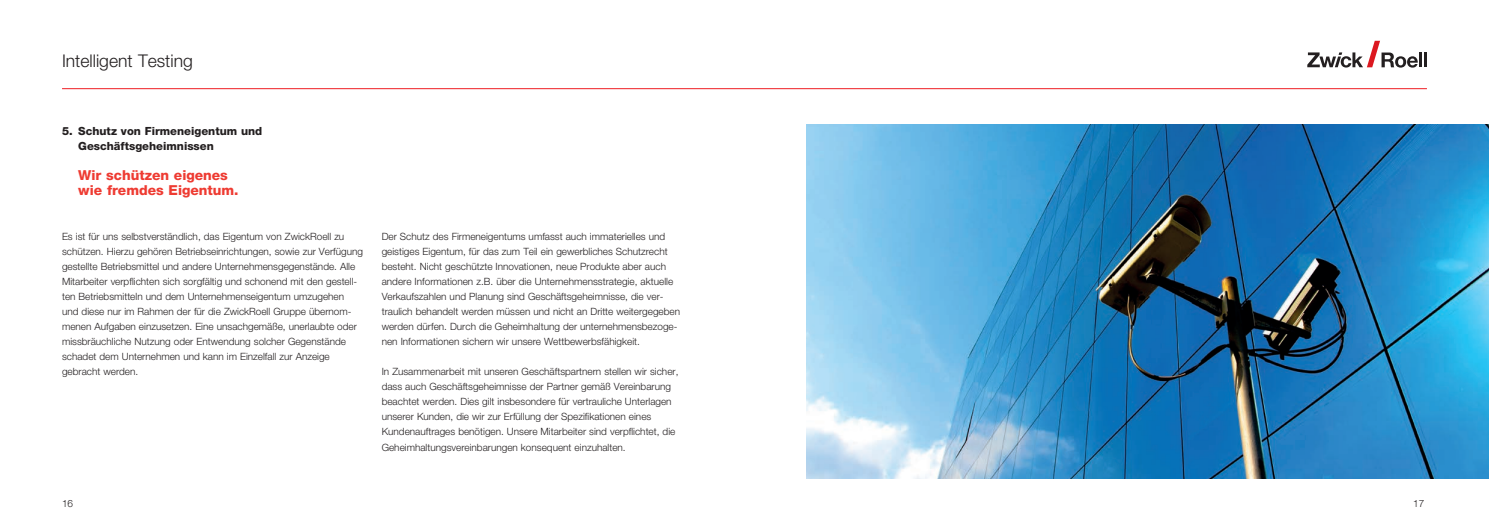
<style>
.page{position:relative;width:1489px;height:525px;background:#fff}
.page>*{position:absolute;margin:0;border:0;box-sizing:border-box;transform-origin:0 0}
.t1{font:300 17.5px "Helvetica Neue LT Std";color:#231f20}
.t2{font:800 13.75px/15px "Helvetica Neue LT Std";color:#ee3b32}
.t3{font:800 11.25px/15px "Helvetica Neue LT Std";color:#231f20}
.t4{font:300 10px/15px "Helvetica Neue LT Std";color:#231f20}
</style>
<div class="page">
<hr style="left:62px;top:88px;width:1364px;height:1px;background:#ee1d23">
<svg style="left:1307px;top:41px;width:110px;height:27px"></svg>
<hr style="left:1418px;top:52px;width:3px;height:15px;background:#231f20">
<hr style="left:1423px;top:52px;width:3px;height:15px;background:#231f20">
<img style="left:806px;top:124px;width:682px;height:354px">
<h1 class="t1" style="left:62px;top:50px;width:132px">Intelligent Testing</h1>
<p class="t3" style="left:78px;top:123px;width:186px;text-indent:-16px">5. Schutz von Firmeneigentum und<br>Geschäftsgeheimnissen</p>
<h2 class="t2" style="left:78px;top:168px;width:162px">Wir schützen eigenes wie fremdes Eigentum.</h2>
<p class="t4" style="left:62px;top:229px;width:302px">Es ist für uns selbstverständlich, das Eigentum von ZwickRoell zu schützen. Hierzu gehören Betriebseinrichtungen, sowie zur Verfügung gestellte Betriebsmittel und andere Unternehmensgegenstände. Alle Mitarbeiter verpflichten sich sorgfältig und schonend mit den gestell&shy;ten Betriebsmitteln und dem Unternehmenseigentum umzugehen und diese nur im Rahmen der für die ZwickRoell Gruppe übernom&shy;menen Aufgaben einzusetzen. Eine unsachgemäße, unerlaubte oder missbräuchliche Nutzung oder Entwendung solcher Gegenstände schadet dem Unternehmen und kann im Einzelfall zur Anzeige gebracht werden.</p>
<p class="t4" style="left:381px;top:229px;width:300px">Der Schutz des Firmeneigentums umfasst auch immaterielles und geistiges Eigentum, für das zum Teil ein gewerbliches Schutzrecht besteht. Nicht geschützte Innovationen, neue Produkte aber auch andere Informationen z.B. über die Unternehmensstrategie, aktuelle Verkaufszahlen und Planung sind Geschäftsgeheimnisse, die ver&shy;traulich behandelt werden müssen und nicht an Dritte weitergegeben werden dürfen. Durch die Geheimhaltung der unternehmensbezoge&shy;nen Informationen sichern wir unsere Wettbewerbsfähigkeit.</p>
<p class="t4" style="left:381px;top:364px;width:298px">In Zusammenarbeit mit unseren Geschäftspartnern stellen wir sicher, dass auch Geschäftsgeheimnisse der Partner gemäß Vereinbarung beachtet werden. Dies gilt insbesondere für vertrauliche Unterlagen unserer Kunden, die wir zur Erfüllung der Spezifikationen eines Kundenauftrages benötigen. Unsere Mitarbeiter sind verpflichtet, die Geheimhaltungsvereinbarungen konsequent einzuhalten.</p>
<p class="t4" style="left:62px;top:495px;width:13px">16</p>
<p class="t4" style="left:1412px;top:495px;width:13px">17</p>
</div>
